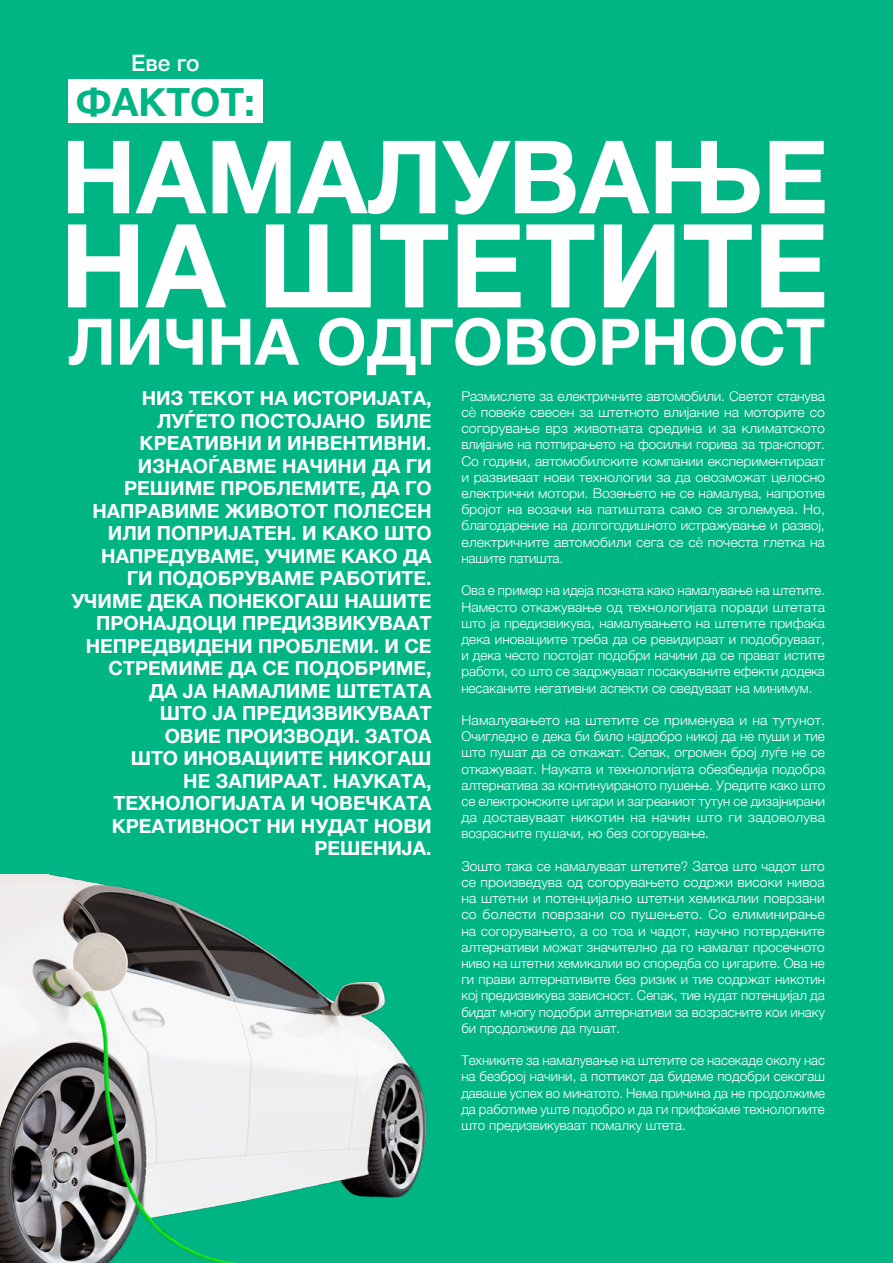
<style>
.page{position:relative;width:893px;height:1263px;background:#00b584}
.page>*{position:absolute;margin:0;border:0;box-sizing:border-box;transform-origin:0 0}
.t1{font:700 64.2px "Helvetica Neue";color:#fff}
.t2{font:700 38.85px "Helvetica Neue";color:#00b584}
.t3{font:500 22.65px "Helvetica Neue";color:#fff}
.t4{font:700 19.5px/22.5px "Helvetica Neue";color:#fff;text-align:right}
.t5{font:300 13.5px/16.2px "Helvetica Neue";color:#fff;text-align:justify}
.t6{font:300 13.5px/16.2px "Helvetica Neue";color:#fff;text-align:justify;scale:1.05 1}
</style>
<div class="page">
<img style="left:0;top:875px;width:427px;height:388px">
<div style="left:68px;top:79px;width:194px;height:44px;background:#fff"></div>
<svg style="left:68px;top:141px;width:756px;height:74px"></svg>
<svg style="left:68px;top:224px;width:756px;height:83px"></svg>
<h3 class="t3" style="left:131px;top:44px;width:70px">Еве го</h3>
<h2 class="t2" style="left:76px;top:71px;width:181px">ФАКТОТ:</h2>
<h1 class="t1" style="left:68px;top:291px;width:759px">ЛИЧНА ОДГОВОРНОСТ</h1>
<p class="t4" style="left:72px;top:387px;width:361px">НИЗ ТЕКОТ НА ИСТОРИЈАТА,<br>ЛУЃЕТО ПОСТОЈАНО БИЛЕ<br>КРЕАТИВНИ И ИНВЕНТИВНИ.<br>ИЗНАОЃАВМЕ НАЧИНИ ДА ГИ<br>РЕШИМЕ ПРОБЛЕМИТЕ, ДА ГО<br>НАПРАВИМЕ ЖИВОТОТ ПОЛЕСЕН<br>ИЛИ ПОПРИЈАТЕН. И КАКО ШТО<br>НАПРЕДУВАМЕ, УЧИМЕ КАКО ДА<br>ГИ ПОДОБРУВАМЕ РАБОТИТЕ.<br>УЧИМЕ ДЕКА ПОНЕКОГАШ НАШИТЕ<br>ПРОНАЈДОЦИ ПРЕДИЗВИКУВААТ<br>НЕПРЕДВИДЕНИ ПРОБЛЕМИ. И СЕ<br>СТРЕМИМЕ ДА СЕ ПОДОБРИМЕ,<br>ДА ЈА НАМАЛИМЕ ШТЕТАТА<br>ШТО ЈА ПРЕДИЗВИКУВААТ<br>ОВИЕ ПРОИЗВОДИ. ЗАТОА<br>ШТО ИНОВАЦИИТЕ НИКОГАШ<br>НЕ ЗАПИРААТ. НАУКАТА,<br>ТЕХНОЛОГИЈАТА И ЧОВЕЧКАТА<br>КРЕАТИВНОСТ НИ НУДАТ НОВИ<br>РЕШЕНИЈА.</p>
<p class="t5" style="left:461px;top:387px;width:365px">Размислете за електричните автомобили. Светот станува сè повеќе свесен за штетното влијание на моторите со согорување врз животната средина и за климатското влијание на потпирањето на фосилни горива за транспорт.<br>Со години, автомобилските компании експериментираат и развиваат нови технологии за да овозможат целосно електрични мотори. Возењето не се намалува, напротив бројот на возачи на патиштата само се зголемува. Но, благодарение на долгогодишното истражување и развој, електричните автомобили сега се сè почеста глетка на нашите патишта.</p>
<p class="t5" style="left:461px;top:581px;width:365px">Ова е пример на идеја позната како намалување на штетите.<br>Наместо откажување од технологијата поради штетата што ја предизвикува, намалувањето на штетите прифаќа дека иновациите треба да се ревидираат и подобруваат, и дека често постојат подобри начини да се прават истите работи, со што се задржуваат посакуваните ефекти додека несаканите негативни аспекти се сведуваат на минимум.</p>
<p class="t6" style="left:461px;top:711px;width:348px">Намалувањето на штетите се применува и на тутунот.<br>Очигледно е дека би било најдобро никој да не пуши и тие што пушат да се откажат. Сепак, огромен број луѓе не се откажуваат. Науката и технологијата обезбедија подобра алтернатива за континуираното пушење. Уредите како што се електронските цигари и загреаниот тутун се дизајнирани да доставуваат никотин на начин што ги задоволува возрасните пушачи, но без согорување.</p>
<p class="t5" style="left:461px;top:857px;width:365px">Зошто така се намалуваат штетите? Затоа што чадот што се произведува од согорувањето содржи високи нивоа на штетни и потенцијално штетни хемикалии поврзани со болести поврзани со пушењето. Со елиминирање на согорувањето, а со тоа и чадот, научно потврдените алтернативи можат значително да го намалат просечното ниво на штетни хемикалии во споредба со цигарите. Ова не ги прави алтернативите без ризик и тие содржат никотин кој предизвикува зависност. Сепак, тие нудат потенцијал да бидат многу подобри алтернативи за возрасните кои инаку би продолжиле да пушат.</p>
<p class="t5" style="left:461px;top:1051px;width:365px">Техниките за намалување на штетите се насекаде околу нас на безброј начини, а поттикот да бидеме подобри секогаш даваше успех во минатото. Нема причина да не продолжиме да работиме уште подобро и да ги прифаќаме технологиите што предизвикуваат помалку штета.</p>
</div>
